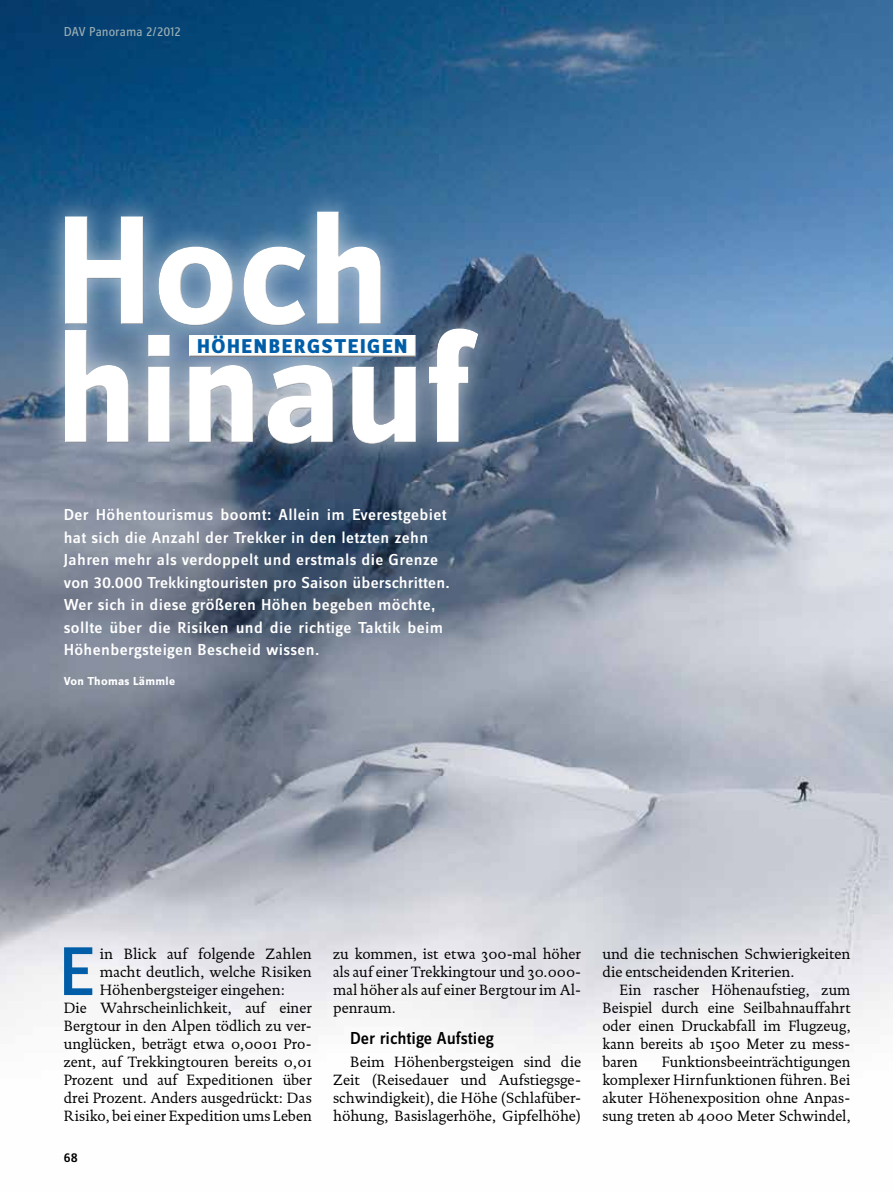
<style>
.page{position:relative;width:893px;height:1191px;background:#fff}
.page>*{position:absolute;margin:0;border:0;box-sizing:border-box;transform-origin:0 0}
.t1{font:700 161.25px/118.5px "Zine Sans Dis";color:#fff}
.t2{font:500 71.55px "Zine Sans Dis";color:#005ea8}
.t3{font:800 20.85px "Zine Sans Dis";letter-spacing:.08em;color:#005ea8}
.t4{font:500 18px "Zine Sans Dis";color:#000}
.t5{font:500 16.5px/22.5px "Zine Sans Dis";letter-spacing:.02em;color:#fff;scale:1.05 1}
.t6{font:15px/18px "DTL Documenta ST";color:#000;text-align:justify}
.t7{font:13.5px "Zine Sans Dis";color:#9cafb4}
.t8{font:500 13.5px "Zine Sans Dis";color:#000}
.t9{font:700 12px "Zine Sans Dis";letter-spacing:.02em;color:#fff;scale:1.05 1}
</style>
<div class="page">
<img style="left:0;top:0;width:893px;height:1044px">
<div style="left:41px;top:188px;width:459px;height:279px;background:#fff;opacity:.63"></div>
<div style="left:64px;top:212px;width:416px;height:233px;background:#000;opacity:.36"></div>
<div style="left:188px;top:333px;width:228px;height:24px;background:#fff;opacity:.44"></div>
<div style="left:188px;top:334px;width:228px;height:24px;background:#000;opacity:.56"></div>
<p class="t7" style="left:64px;top:25px;width:118px">DAV Panorama 2/2012</p>
<h1 class="t1" style="left:55px;top:221px;width:418px">Hoch hinauf</h1>
<h3 class="t3" style="left:197px;top:335px;width:212px">HÖHENBERGSTEIGEN</h3>
<p class="t5" style="left:64px;top:504px;width:369px">Der Höhentourismus boomt: Allein im Everestgebiet hat sich die Anzahl der Trekker in den letzten zehn Jahren mehr als verdoppelt und erstmals die Grenze von 30.000 Trekkingtouristen pro Saison überschritten.<br>Wer sich in diese größeren Höhen begeben möchte, sollte über die Risiken und die richtige Taktik beim Höhenbergsteigen Bescheid wissen.</p>
<p class="t9" style="left:64px;top:674px;width:107px">Von Thomas Lämmle</p>
<h2 class="t2" style="left:59px;top:933px;width:37px">E</h2>
<p class="t6" style="left:100px;top:945px;width:214px">in Blick auf folgende Zahlen</p>
<p class="t6" style="left:100px;top:963px;width:213px">macht deutlich, welche Risiken</p>
<p class="t6" style="left:100px;top:981px;width:187px">Höhenbergsteiger eingehen:</p>
<p class="t6" style="left:64px;top:999px;width:250px">Die Wahrscheinlichkeit, auf einer</p>
<p class="t6" style="left:64px;top:1017px;width:250px">Bergtour in den Alpen tödlich zu ver-</p>
<p class="t6" style="left:64px;top:1035px;width:250px">unglücken, beträgt etwa 0,0001 Pro-</p>
<p class="t6" style="left:64px;top:1053px;width:250px">zent, auf Trekkingtouren bereits 0,01</p>
<p class="t6" style="left:64px;top:1071px;width:250px">Prozent und auf Expeditionen über</p>
<p class="t6" style="left:64px;top:1089px;width:250px">drei Prozent. Anders ausgedrückt: Das</p>
<p class="t6" style="left:64px;top:1107px;width:250px">Risiko, bei einer Expedition ums Leben</p>
<p class="t8" style="left:64px;top:1150px;width:16px">68</p>
<p class="t6" style="left:333px;top:945px;width:250px">zu kommen, ist etwa 300-mal höher als auf einer Trekkingtour und 30.000- mal höher als auf einer Bergtour im Al&shy;penraum.</p>
<p class="t4" style="left:350px;top:1029px;width:145px">Der richtige Aufstieg</p>
<p class="t6" style="left:333px;top:1053px;width:250px;text-indent:17px">Beim Höhenbergsteigen sind die Zeit (Reisedauer und Aufstiegsge&shy;schwindigkeit), die Höhe (Schlafüber&shy;höhung, Basislagerhöhe, Gipfelhöhe)</p>
<p class="t6" style="left:602px;top:945px;width:250px">und die technischen Schwierigkeiten die entscheidenden Kriterien.</p>
<p class="t6" style="left:602px;top:981px;width:250px;text-indent:17px">Ein rascher Höhenaufstieg, zum Beispiel durch eine Seilbahnauffahrt oder einen Druckabfall im Flugzeug, kann bereits ab 1500 Meter zu mess&shy;baren</p>
<p class="t6" style="left:602px;top:1053px;width:250px;text-indent:60px">Funktionsbeeinträchtigungen komplexer Hirnfunktionen führen. Bei akuter Höhenexposition ohne Anpas&shy;sung treten ab 4000 Meter Schwindel,</p>
</div>
